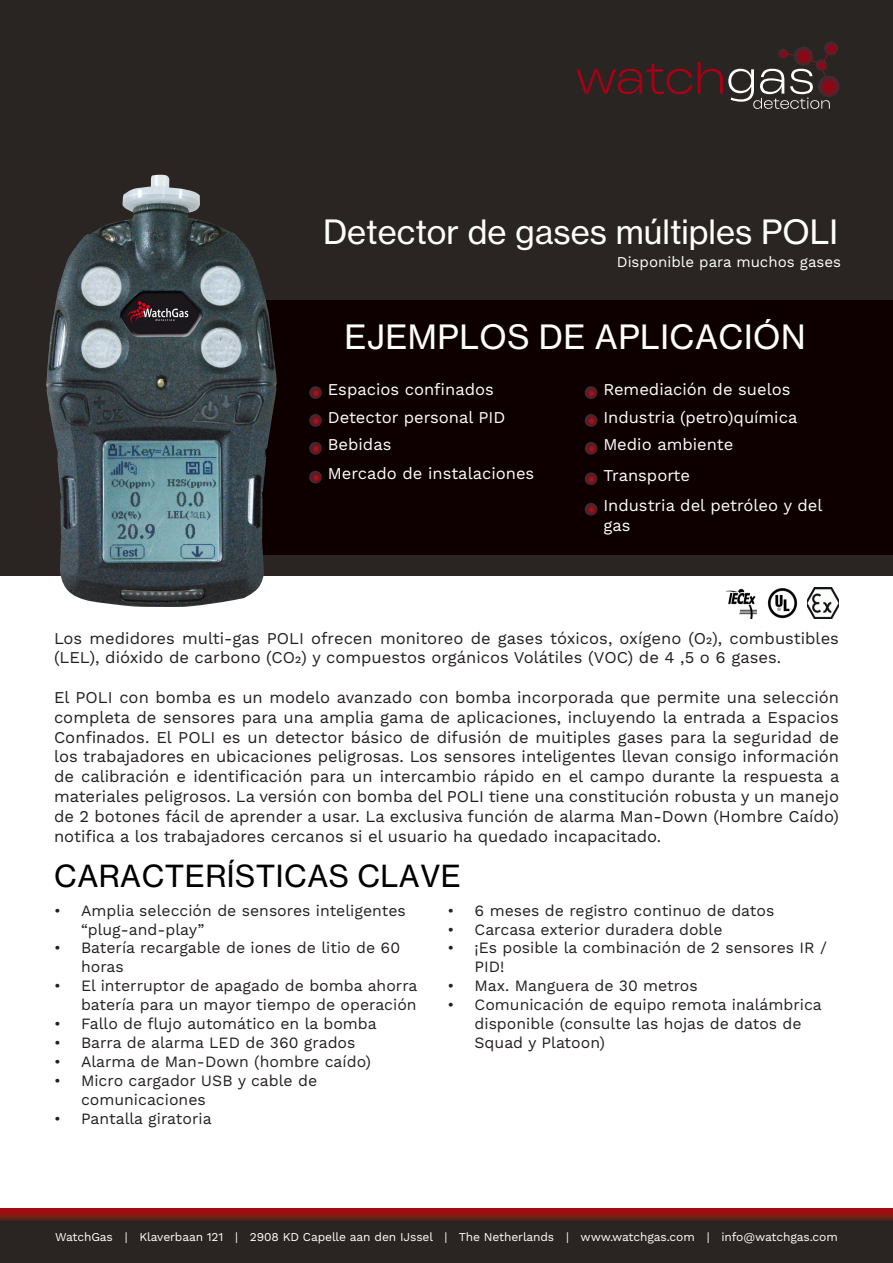
<style>
.page{position:relative;width:893px;height:1263px;background:#fff}
.page>*{position:absolute;margin:0;border:0;box-sizing:border-box;transform-origin:0 0}
.t1{font:33px "N Haas Grotesk TX Pro 55 Rg";color:#fffffa}
.t2{font:30px "N Haas Grotesk TX Pro 55 Rg";letter-spacing:.015em;color:#000}
.t3{font:16.5px/19.8px "Work Sans";color:#231f20}
.t4{font:16.5px/19.8px "Work Sans";color:#fff}
.t5{font:15.75px/18.9px "Work Sans";color:#231f20}
.t6{font:15px "Work Sans";color:#fff}
.t7{font:12px "Work Sans";letter-spacing:-.01em;color:#fff}
</style>
<div class="page">
<div style="left:0;top:1209px;width:893px;height:54px;background:#2a2522"></div>
<svg style="left:0;top:1209px;width:892px;height:12px;background:#7f1814"></svg>
<svg style="left:892px;top:1209px;width:1px;height:12px"></svg>
<div style="left:0;top:0;width:892px;height:163px;background:#292522"></div>
<svg style="left:576px;top:64px;width:116px;height:30px;background:#461c1e"></svg>
<svg style="left:698px;top:42px;width:143px;height:67px;background:#453736"></svg>
<svg style="left:892px;top:0;width:1px;height:163px"></svg>
<div style="left:0;top:163px;width:893px;height:412px;background:#2a2522"></div>
<div style="left:235px;top:300px;width:658px;height:254px;background:#0e0000"></div>
<svg style="left:309px;top:386px;width:13px;height:13px"></svg>
<svg style="left:309px;top:414px;width:13px;height:13px"></svg>
<svg style="left:309px;top:442px;width:13px;height:13px"></svg>
<svg style="left:309px;top:471px;width:13px;height:13px"></svg>
<svg style="left:584px;top:386px;width:14px;height:13px"></svg>
<svg style="left:584px;top:414px;width:14px;height:13px"></svg>
<svg style="left:584px;top:442px;width:14px;height:13px"></svg>
<svg style="left:584px;top:472px;width:14px;height:13px"></svg>
<img style="left:46px;top:175px;width:231px;height:432px">
<img style="left:767px;top:588px;width:30px;height:30px">
<img style="left:727px;top:588px;width:30px;height:30px">
<img style="left:807px;top:588px;width:32px;height:30px">
<svg style="left:584px;top:503px;width:14px;height:13px"></svg>
<p class="t1" style="left:323px;top:212px;width:516px">Detector de gases múltiples POLI</p>
<p class="t6" style="left:617px;top:253px;width:226px">Disponible para muchos gases</p>
<p class="t1" style="left:345px;top:316px;width:462px">EJEMPLOS DE APLICACIÓN</p>
<p class="t4" style="left:328px;top:380px;width:167px">Espacios confinados</p>
<p class="t4" style="left:328px;top:408px;width:179px">Detector personal PID</p>
<p class="t4" style="left:328px;top:436px;width:65px">Bebidas</p>
<p class="t4" style="left:328px;top:464px;width:208px">Mercado de instalaciones</p>
<p class="t4" style="left:603px;top:380px;width:189px">Remediación de suelos</p>
<p class="t4" style="left:603px;top:408px;width:195px">Industria (petro)química</p>
<p class="t4" style="left:603px;top:436px;width:132px">Medio ambiente</p>
<p class="t4" style="left:603px;top:466px;width:88px">Transporte</p>
<p class="t4" style="left:603px;top:497px;width:221px">Industria del petróleo y del gas</p>
<p class="t3" style="left:54px;top:629px;width:786px">Los medidores multi-gas POLI ofrecen monitoreo de gases tóxicos, oxígeno (O2), combustibles (LEL), dióxido de carbono (CO2) y compuestos orgánicos Volátiles (VOC) de 4 ,5 o 6 gases.</p>
<p class="t3" style="left:54px;top:688px;width:787px;text-align:justify">El POLI con bomba es un modelo avanzado con bomba incorporada que permite una selección completa de sensores para una amplia gama de aplicaciones, incluyendo la entrada a Espacios Confinados. El POLI es un detector básico de difusión de muitiples gases para la seguridad de los trabajadores en ubicaciones peligrosas. Los sensores inteligentes llevan consigo información de calibración e identificación para un intercambio rápido en el campo durante la respuesta a materiales peligrosos. La versión con bomba del POLI tiene una constitución robusta y un manejo de 2 botones fácil de aprender a usar. La exclusiva función de alarma Man-Down (Hombre Caído) notifica a los trabajadores cercanos si el usuario ha quedado incapacitado.</p>
<p class="t2" style="left:54px;top:857px;width:408px">CARACTERÍSTICAS CLAVE</p>
<p class="t5" style="left:448px;top:901px;width:328px">• 6 meses de registro continuo de datos</p>
<p class="t5" style="left:448px;top:920px;width:276px">• Carcasa exterior duradera doble</p>
<p class="t5" style="left:475px;top:939px;width:354px;text-indent:-27px">• ¡Es posible la combinación de 2 sensores IR /<br>PID!</p>
<p class="t5" style="left:448px;top:977px;width:252px">• Max. Manguera de 30 metros</p>
<p class="t5" style="left:475px;top:996px;width:349px;text-indent:-27px">• Comunicación de equipo remota inalámbrica disponible (consulte las hojas de datos de<br>Squad y Platoon)</p>
<p class="t5" style="left:81px;top:901px;width:326px;text-indent:-27px">• Amplia selección de sensores inteligentes “plug-and-play”</p>
<p class="t5" style="left:81px;top:939px;width:321px;text-indent:-27px">• Batería recargable de iones de litio de 60 horas</p>
<p class="t5" style="left:54px;top:977px;width:365px;text-align:right">• El interruptor de apagado de bomba ahorra batería para un mayor tiempo de operación</p>
<p class="t5" style="left:54px;top:1015px;width:324px">• Fallo de flujo automático en la bomba</p>
<p class="t5" style="left:54px;top:1034px;width:303px">• Barra de alarma LED de 360 grados</p>
<p class="t5" style="left:54px;top:1053px;width:318px">• Alarma de Man-Down (hombre caído)</p>
<p class="t5" style="left:81px;top:1072px;width:238px;text-indent:-27px">• Micro cargador USB y cable de comunicaciones</p>
<p class="t5" style="left:54px;top:1109px;width:159px">• Pantalla giratoria</p>
<p class="t7" style="left:55px;top:1229px;width:784px">WatchGas | Klaverbaan 121 | 2908 KD Capelle aan den IJssel | The Netherlands | www.watchgas.com | info@watchgas.com</p>
</div>
